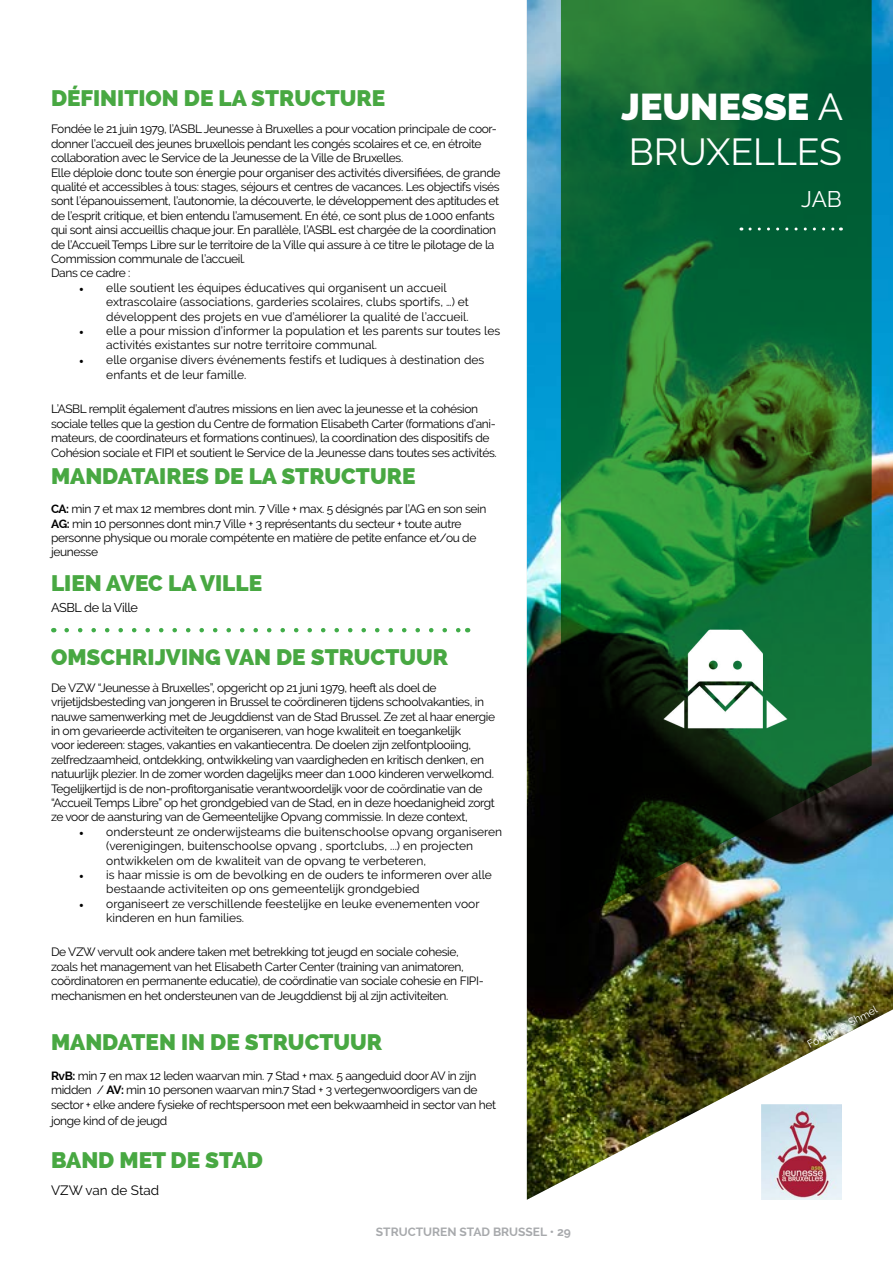
<style>
.page{position:relative;width:893px;height:1263px;background:#fff}
.page>*{position:absolute;margin:0;border:0;box-sizing:border-box;transform-origin:0 0}
.t1{font:37.5px/45px "Raleway";color:#fff}
.t2{font:800 22.5px "Raleway";color:#48a842}
.t3{font:22.5px "Raleway";color:#fff}
.t4{font:13.5px "Raleway";color:#000}
.t5{font:12.75px "Raleway";letter-spacing:-.03em;color:#000}
.t6{font:12px/14.4px "Raleway";letter-spacing:-.03em;color:#000}
.t7{font:12px/14.4px "Raleway";color:#000}
.t8{font:700 12px "Raleway";color:#a7a9ac}
.t9{font:10.5px "Raleway";color:#fff}
.s1{font-family:"Minion Pro"}
.s2{font-weight:700}
.s3{font-weight:800}
</style>
<div class="page">
<img style="left:527px;top:0;width:366px;height:1200px">
<svg style="left:561px;top:0;width:311px;height:927px;background:#1a6132"></svg>
<svg style="left:67px;top:628px;width:393px;height:4px"></svg>
<svg style="left:750px;top:227px;width:91px;height:3px"></svg>
<img style="left:762px;top:1105px;width:80px;height:94px">
<img style="left:662px;top:625px;width:129px;height:122px">
<h2 class="t2" style="left:51px;top:85px;width:336px">DÉFINITION DE LA STRUCTURE</h2>
<p class="t6" style="left:51px;top:122px;width:451px">Fondée le 21 juin 1979, l’ASBL Jeunesse à Bruxelles a pour vocation principale de coor&shy;donner l’accueil des jeunes bruxellois pendant les congés scolaires et ce, en étroite collaboration avec le Service de la Jeunesse de la Ville de Bruxelles.<br>Elle déploie donc toute son énergie pour organiser des activités diversifiées, de grande qualité et accessibles à tous: stages, séjours et centres de vacances. Les objectifs visés sont l’épanouissement, l’autonomie, la découverte, le développement des aptitudes et de l’esprit critique, et bien entendu l’amusement. En été, ce sont plus de 1.000 enfants qui sont ainsi accueillis chaque jour. En parallèle, l’ASBL est chargée de la coordination de l’Accueil Temps Libre sur le territoire de la Ville qui assure à ce titre le pilotage de la Commission communale de l’accueil.<br>Dans ce cadre :</p>
<p class="t7" style="left:106px;top:280px;width:364px;text-indent:-27px"><span class="s1">•</span> elle soutient les équipes éducatives qui organisent un accueil extrascolaire (associations, garderies scolaires, clubs sportifs, …) et développent des projets en vue d’améliorer la qualité de l’accueil.</p>
<p class="t7" style="left:106px;top:323px;width:396px;text-indent:-27px"><span class="s1">•</span> elle a pour mission d’informer la population et les parents sur toutes les activités existantes sur notre territoire communal.</p>
<p class="t7" style="left:106px;top:352px;width:380px;line-height:15.3px;text-indent:-27px"><span class="s1">•</span> elle organise divers événements festifs et ludiques à destination des enfants et de leur famille.</p>
<p class="t6" style="left:51px;top:402px;width:447px">L’ASBL remplit également d’autres missions en lien avec la jeunesse et la cohésion sociale telles que la gestion du Centre de formation Elisabeth Carter (formations d’ani&shy;mateurs, de coordinateurs et formations continues), la coordination des dispositifs de Cohésion sociale et FIPI et soutient le Service de la Jeunesse dans toutes ses activités.</p>
<h2 class="t2" style="left:51px;top:463px;width:366px">MANDATAIRES DE LA STRUCTURE</h2>
<p class="t6" style="left:51px;top:502px;width:437px"><span class="s2">CA:</span> min 7 et max 12 membres dont min. 7 Ville + max. 5 désignés par l’AG en son sein <span class="s2">AG:</span> min 10 personnes dont min.7 Ville + 3 représentants du secteur + toute autre personne physique ou morale compétente en matière de petite enfance et/ou de jeunesse</p>
<h2 class="t2" style="left:51px;top:570px;width:213px">LIEN AVEC LA VILLE</h2>
<p class="t5" style="left:51px;top:600px;width:89px">ASBL de la Ville</p>
<h2 class="t2" style="left:51px;top:644px;width:399px">OMSCHRIJVING VAN DE STRUCTUUR</h2>
<p class="t6" style="left:51px;top:680px;width:446px">De VZW “Jeunesse à Bruxelles”, opgericht op 21 juni 1979, heeft als doel de vrijetijdsbesteding van jongeren in Brussel te coördineren tijdens schoolvakanties, in nauwe samenwerking met de Jeugddienst van de Stad Brussel. Ze zet al haar energie in om gevarieerde activiteiten te organiseren, van hoge kwaliteit en toegankelijk<br>voor iedereen: stages, vakanties en vakantiecentra. De doelen zijn zelfontplooiing, zelfredzaamheid, ontdekking, ontwikkeling van vaardigheden en kritisch denken, en natuurlijk plezier. In de zomer worden dagelijks meer dan 1.000 kinderen verwelkomd.<br>Tegelijkertijd is de non-profitorganisatie verantwoordelijk voor de coördinatie van de “Accueil Temps Libre” op het grondgebied van de Stad, en in deze hoedanigheid zorgt ze voor de aansturing van de Gemeentelijke Opvang commissie. In deze context,</p>
<p class="t7" style="left:106px;top:824px;width:397px;text-indent:-27px"><span class="s1">•</span> ondersteunt ze onderwijsteams die buitenschoolse opvang organiseren (verenigingen, buitenschoolse opvang , sportclubs, ...) en projecten ontwikkelen om de kwaliteit van de opvang te verbeteren,</p>
<p class="t7" style="left:106px;top:867px;width:387px;text-indent:-27px"><span class="s1">•</span> is haar missie is om de bevolking en de ouders te informeren over alle bestaande activiteiten op ons gemeentelijk grondgebied</p>
<p class="t7" style="left:106px;top:896px;width:375px;text-indent:-27px"><span class="s1">•</span> organiseert ze verschillende feestelijke en leuke evenementen voor kinderen en hun families.</p>
<p class="t6" style="left:51px;top:945px;width:434px">De VZW vervult ook andere taken met betrekking tot jeugd en sociale cohesie, zoals het management van het Elisabeth Carter Center (training van animatoren, coördinatoren en permanente educatie), de coördinatie van sociale cohesie en FIPI&shy;mechanismen en het ondersteunen van de Jeugddienst bij al zijn activiteiten.</p>
<h2 class="t2" style="left:51px;top:1029px;width:333px">MANDATEN IN DE STRUCTUUR</h2>
<p class="t6" style="left:51px;top:1068px;width:447px"><span class="s2">RvB:</span> min 7 en max 12 leden waarvan min. 7 Stad + max. 5 aangeduid door AV in zijn midden / <span class="s2">AV:</span> min 10 personen waarvan min.7 Stad + 3 vertegenwoordigers van de sector + elke andere fysieke of rechtspersoon met een bekwaamheid in sector van het</p>
<p class="t6" style="left:51px;top:1113px;width:118px">jonge kind of de jeugd</p>
<h2 class="t2" style="left:51px;top:1147px;width:213px">BAND MET DE STAD</h2>
<p class="t4" style="left:51px;top:1183px;width:110px">VZW van de Stad</p>
<p class="t8" style="left:376px;top:1225px;width:196px">STRUCTUREN STAD BRUSSEL • 29</p>
<h1 class="t1" style="left:621px;top:84px;width:223px"><span class="s3">JEUNESSE</span> A<br>BRUXELLES</h1>
<h2 class="t3" style="left:801px;top:186px;width:42px">JAB</h2>
<p class="t9" style="left:805px;top:1039px;width:79px;rotate:-28deg">Fotolia © Shmel</p>
</div>
